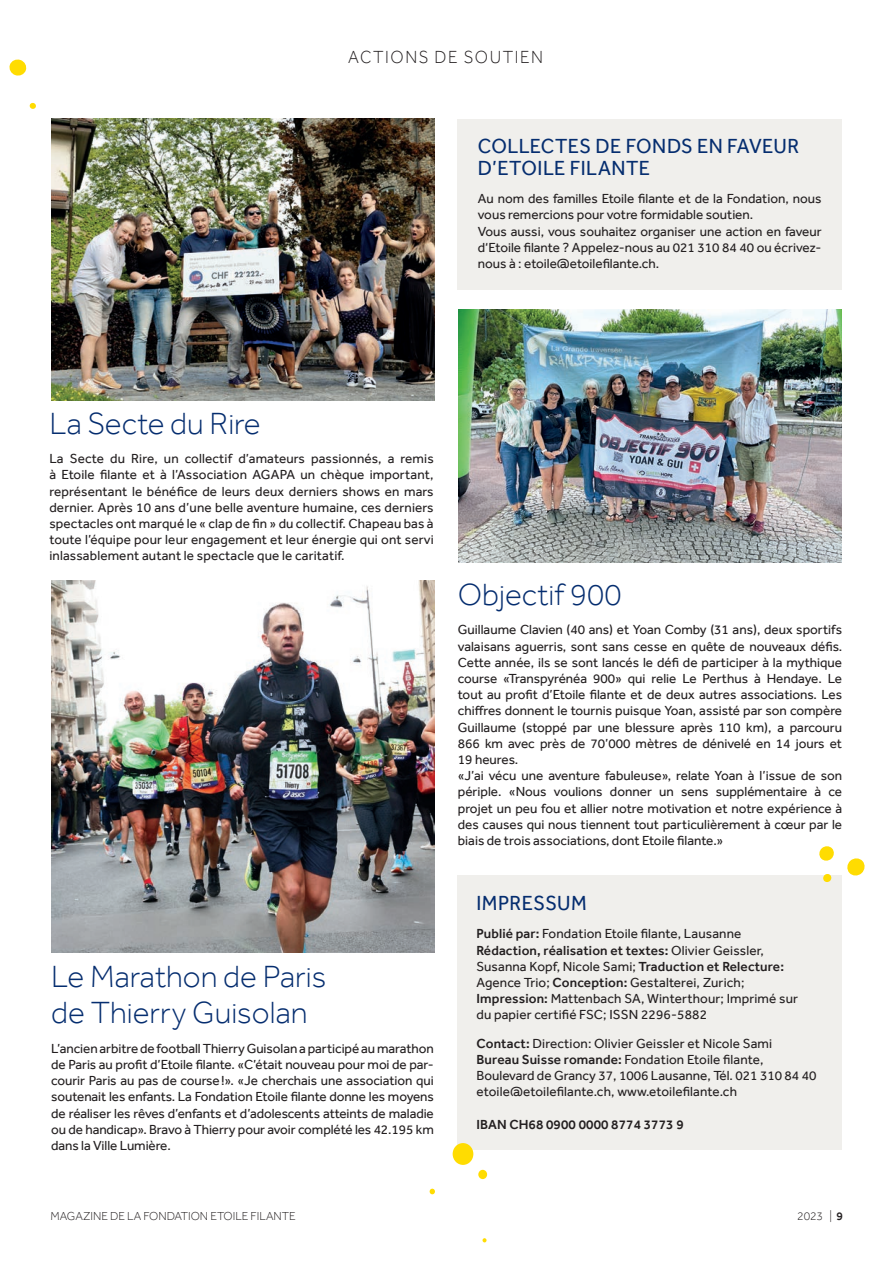
<style>
.page{position:relative;width:893px;height:1263px;background:#fff}
.page>*{position:absolute;margin:0;border:0;box-sizing:border-box;transform-origin:0 0}
.t1{font:300 31.5px "Effra";color:#052d6f}
.t2{font:21px/22.5px "Effra";letter-spacing:.02em;color:#052d6f;scale:.95 1}
.t3{font:300 18px "Effra";letter-spacing:.09em;color:#231f20;scale:.95 1}
.t4{font:13.5px/16.2px "Effra";color:#231f20;text-align:justify}
.t5{font:500 13.5px "Effra";letter-spacing:.01em;color:#231f20}
.t6{font:300 11.85px "Effra";color:#231f20}
.s1{font-weight:500}
.s2{font-weight:400}
</style>
<div class="page">
<div style="left:458px;top:119px;width:384px;height:170px;background:#f0efec"></div>
<div style="left:458px;top:876px;width:384px;height:274px;background:#f0efec"></div>
<svg style="left:847px;top:858px;width:18px;height:18px"></svg>
<svg style="left:819px;top:846px;width:15px;height:15px"></svg>
<svg style="left:823px;top:874px;width:9px;height:8px"></svg>
<svg style="left:9px;top:59px;width:18px;height:17px"></svg>
<svg style="left:29px;top:103px;width:7px;height:6px"></svg>
<img style="left:51px;top:119px;width:384px;height:281px">
<img style="left:51px;top:581px;width:384px;height:372px">
<img style="left:458px;top:309px;width:384px;height:254px">
<div style="left:453px;top:1143px;width:20px;height:22px;background:#ffdc01;border-radius:50%"></div>
<div style="left:478px;top:1170px;width:9px;height:9px;background:#ffdc01;border-radius:50%"></div>
<svg style="left:430px;top:1189px;width:5px;height:5px"></svg>
<svg style="left:482px;top:1238px;width:5px;height:4px"></svg>
<p class="t3" style="left:348px;top:46px;width:207px">ACTIONS DE SOUTIEN</p>
<p class="t2" style="left:478px;top:134px;width:340px">COLLECTES DE FONDS EN FAVEUR<br>D’ETOILE FILANTE</p>
<p class="t4" style="left:478px;top:191px;width:345px">Au nom des familles Etoile filante et de la Fondation, nous vous remercions pour votre formidable soutien.</p>
<p class="t4" style="left:478px;top:223px;width:345px">Vous aussi, vous souhaitez organiser une action en faveur d‘Etoile filante ? Appelez-nous au 021 310 84 40 ou écrivez&shy;nous à : etoile@etoilefilante.ch.</p>
<p class="t1" style="left:49px;top:404px;width:213px">La Secte du Rire</p>
<p class="t4" style="left:49px;top:450px;width:386px">La Secte du Rire, un collectif d’amateurs passionnés, a remis à Etoile filante et à l’Association AGAPA un chèque important, représentant le bénéfice de leurs deux derniers shows en mars dernier. Après 10 ans d’une belle aventure humaine, ces derniers spectacles ont marqué le « clap de fin » du collectif. Chapeau bas à toute l’équipe pour leur engagement et leur énergie qui ont servi inlassablement autant le spectacle que le caritatif.</p>
<p class="t1" style="left:51px;top:958px;width:277px">Le Marathon de Paris</p>
<p class="t1" style="left:51px;top:994px;width:258px">de Thierry Guisolan</p>
<p class="t4" style="left:51px;top:1040px;width:384px">L’ancien arbitre de football Thierry Guisolan a participé au marathon de Paris au profit d’Etoile filante. «C’était nouveau pour moi de par&shy;courir Paris au pas de course !». «Je cherchais une association qui soutenait les enfants. La Fondation Etoile filante donne les moyens de réaliser les rêves d’enfants et d’adolescents atteints de maladie ou de handicap». Bravo à Thierry pour avoir complété les 42.195 km dans la Ville Lumière.</p>
<p class="t1" style="left:458px;top:575px;width:165px">Objectif 900</p>
<p class="t4" style="left:458px;top:622px;width:386px">Guillaume Clavien (40 ans) et Yoan Comby (31 ans), deux sportifs valaisans aguerris, sont sans cesse en quête de nouveaux défis.<br>Cette année, ils se sont lancés le défi de participer à la mythique course «Transpyrénéa 900» qui relie Le Perthus à Hendaye. Le tout au profit d’Etoile filante et de deux autres associations. Les chiffres donnent le tournis puisque Yoan, assisté par son compère Guillaume (stoppé par une blessure après 110 km), a parcouru 866 km avec près de 70’000 mètres de dénivelé en 14 jours et 19 heures.</p>
<p class="t4" style="left:458px;top:767px;width:386px">«J’ai vécu une aventure fabuleuse», relate Yoan à l’issue de son périple. «Nous voulions donner un sens supplémentaire à ce projet un peu fou et allier notre motivation et notre expérience à des causes qui nous tiennent tout particulièrement à cœur par le biais de trois associations, dont Etoile filante.»</p>
<p class="t2" style="left:476px;top:892px;width:118px">IMPRESSUM</p>
<p class="t4" style="left:476px;top:926px;width:266px"><span class="s1">Publié par:</span> Fondation Etoile filante, Lausanne</p>
<p class="t5" style="left:476px;top:942px;width:289px">Rédaction, réalisation et textes: <span class="s2">Olivier Geissler,</span></p>
<p class="t4" style="left:476px;top:958px;width:309px">Susanna Kopf, Nicole Sami; <span class="s1">Traduction et Relecture:</span></p>
<p class="t4" style="left:476px;top:974px;width:270px">Agence Trio; <span class="s1">Conception:</span> Gestalterei, Zurich;</p>
<p class="t4" style="left:476px;top:990px;width:323px"><span class="s1">Impression:</span> Mattenbach SA, Winterthour; Imprimé sur</p>
<p class="t4" style="left:476px;top:1007px;width:232px">du papier certifié FSC; ISSN 2296-5882</p>
<p class="t4" style="left:476px;top:1035px;width:297px"><span class="s1">Contact:</span> Direction: Olivier Geissler et Nicole Sami</p>
<p class="t4" style="left:476px;top:1051px;width:289px"><span class="s1">Bureau Suisse romande:</span> Fondation Etoile filante,</p>
<p class="t4" style="left:476px;top:1067px;width:341px">Boulevard de Grancy 37, 1006 Lausanne, Tél. 021 310 84 40 etoile@etoilefilante.ch, www.etoilefilante.ch</p>
<p class="t5" style="left:476px;top:1116px;width:209px">IBAN CH68 0900 0000 8774 3773 9</p>
<p class="t6" style="left:50px;top:1209px;width:247px">MAGAZINE DE LA FONDATION ETOILE FILANTE</p>
<p class="t6" style="left:797px;top:1209px;width:47px">2023 | <span class="s1">9</span></p>
</div>
